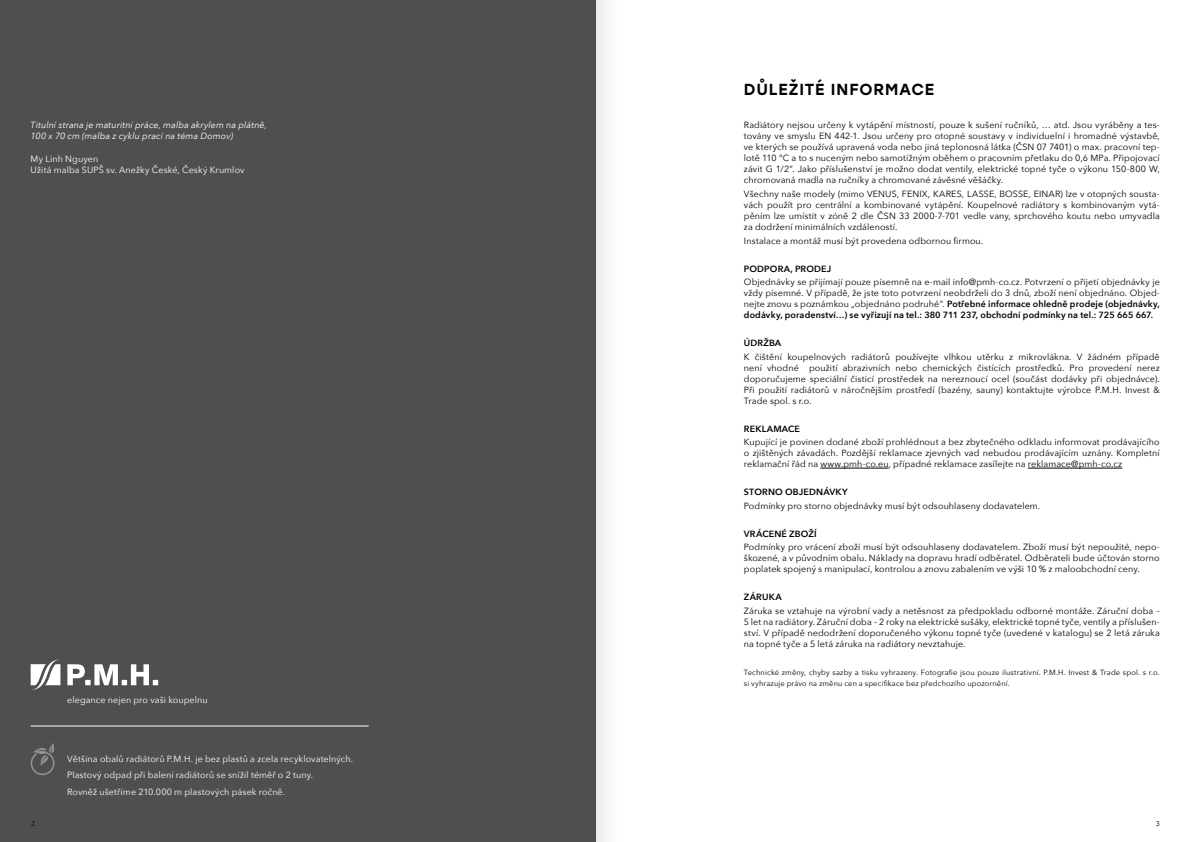
<style>
.page{position:relative;width:1191px;height:842px;background:#fff}
.page>*{position:absolute;margin:0;border:0;box-sizing:border-box;transform-origin:0 0}
.t1{font:500 16px "Stolzl";letter-spacing:.055em;color:#000}
.t2{font:9px/11px "Avenir Next";letter-spacing:.01em;color:#000;text-align:justify}
.t3{font:9px/16.7px "Avenir Next";letter-spacing:.01em;color:#fff}
.t4{font:italic 9px/11px "Avenir Next";letter-spacing:.01em;color:#fff}
.t5{font:600 9px "Avenir Next";letter-spacing:.015em;color:#000}
.t6{font:7.5px/11px "Avenir Next";letter-spacing:.02em;color:#000}
.t7{font:7px "Avenir Next";color:#000}
.s1{font-weight:600}
</style>
<div class="page">
<div style="left:0;top:0;width:595px;height:842px;background:#504f4f"></div>
<svg style="left:31px;top:743px;width:24px;height:32px"></svg>
<hr style="left:820px;top:468px;width:68px;height:1px;background:#000">
<hr style="left:1028px;top:468px;width:94px;height:1px;background:#000">
<svg style="left:67px;top:664px;width:91px;height:21px"></svg>
<svg style="left:31px;top:659px;width:29px;height:31px"></svg>
<hr style="left:31px;top:726px;width:338px;height:1px;background:#fff">
<div style="left:595px;top:0;width:29px;height:842px;background:#f9f9f9"></div>
<p class="t4" style="left:31px;top:119px;width:238px">Titulní strana je maturitní práce, malba akrylem na plátně,<br>100 x 70 cm (malba z cyklu prací na téma Domov)</p>
<p class="t3" style="left:31px;top:153px;width:215px;line-height:11px">My Linh Nguyen<br>Užitá malba SUPŠ sv. Anežky České, Český Krumlov</p>
<p class="t3" style="left:67px;top:691px;width:142px">elegance nejen pro vaši koupelnu</p>
<p class="t3" style="left:67px;top:750px;width:287px">Většina obalů radiátorů P.M.H. je bez plastů a zcela recyklovatelných.<br>Plastový odpad při balení radiátorů se snížil téměř o 2 tuny.<br>Rovněž ušetříme 210.000 m plastových pásek ročně.</p>
<h1 class="t1" style="left:744px;top:78px;width:192px">DŮLEŽITÉ INFORMACE</h1>
<p class="t2" style="left:744px;top:119px;width:417px">Radiátory nejsou určeny k vytápění místností, pouze k sušení ručníků, … atd. Jsou vyráběny a tes&shy;továny ve smyslu EN 442-1. Jsou určeny pro otopné soustavy v individuelní i hromadné výstavbě, ve kterých se používá upravená voda nebo jiná teplonosná látka (ČSN 07 7401) o max. pracovní tep&shy;lotě 110 °C a to s nuceným nebo samotížným oběhem o pracovním přetlaku do 0,6 MPa. Připojovací závit G 1/2”. Jako příslušenství je možno dodat ventily, elektrické topné tyče o výkonu 150-800 W, chromovaná madla na ručníky a chromované závěsné věšáčky.</p>
<p class="t2" style="left:744px;top:188px;width:417px">Všechny naše modely (mimo VENUS, FENIX, KARES, LASSE, BOSSE, EINAR) lze v otopných sousta&shy;vách použít pro centrální a kombinované vytápění. Koupelnové radiátory s kombinovaným vytá&shy;pěním lze umístit v zóně 2 dle ČSN 33 2000-7-701 vedle vany, sprchového koutu nebo umyvadla za dodržení minimálních vzdáleností.</p>
<p class="t2" style="left:744px;top:235px;width:241px">Instalace a montáž musí být provedena odbornou firmou.</p>
<p class="t5" style="left:744px;top:261px;width:89px">PODPORA, PRODEJ</p>
<p class="t2" style="left:744px;top:276px;width:417px">Objednávky se přijímají pouze písemně na e-mail info@pmh-co.cz. Potvrzení o přijetí objednávky je vždy písemné. V případě, že jste toto potvrzení neobdrželi do 3 dnů, zboží není objednáno. Objed&shy;nejte znovu s poznámkou „objednáno podruhé”. <span class="s1">Potřebné informace ohledně prodeje (objednávky, dodávky, poradenství…) se vyřizují na tel.: 380 711 237, obchodní podmínky na tel.: 725 665 667.</span></p>
<p class="t5" style="left:744px;top:335px;width:39px">ÚDRŽBA</p>
<p class="t2" style="left:744px;top:351px;width:417px">K čištění koupelnových radiátorů používejte vlhkou utěrku z mikrovlákna. V žádném případě není vhodné použití abrazivních nebo chemických čistících prostředků. Pro provedení nerez doporučujeme speciální čisticí prostředek na nereznoucí ocel (součást dodávky při objednávce).<br>Při použití radiátorů v náročnějším prostředí (bazény, sauny) kontaktujte výrobce P.M.H. Invest &amp; Trade spol. s r.o.</p>
<p class="t5" style="left:744px;top:421px;width:58px">REKLAMACE</p>
<p class="t2" style="left:744px;top:436px;width:417px">Kupující je povinen dodané zboží prohlédnout a bez zbytečného odkladu informovat prodávajícího o zjištěných závadách. Pozdější reklamace zjevných vad nebudou prodávajícím uznány. Kompletní reklamační řád na www.pmh-co.eu, případné reklamace zasílejte na reklamace@pmh-co.cz</p>
<p class="t5" style="left:744px;top:484px;width:105px">STORNO OBJEDNÁVKY</p>
<p class="t2" style="left:744px;top:500px;width:298px">Podmínky pro storno objednávky musí být odsouhlaseny dodavatelem.</p>
<p class="t5" style="left:744px;top:526px;width:74px">VRÁCENÉ ZBOŽÍ</p>
<p class="t2" style="left:744px;top:541px;width:417px">Podmínky pro vrácení zboží musí být odsouhlaseny dodavatelem. Zboží musí být nepoužité, nepo&shy;škozené, a v původním obalu. Náklady na dopravu hradí odběratel. Odběrateli bude účtován storno poplatek spojený s manipulací, kontrolou a znovu zabalením ve výši 10 % z maloobchodní ceny.</p>
<p class="t5" style="left:744px;top:589px;width:39px">ZÁRUKA</p>
<p class="t2" style="left:744px;top:605px;width:417px">Záruka se vztahuje na výrobní vady a netěsnost za předpokladu odborné montáže. Záruční doba – 5 let na radiátory. Záruční doba – 2 roky na elektrické sušáky, elektrické topné tyče, ventily a příslušen&shy;ství. V případě nedodržení doporučeného výkonu topné tyče (uvedené v katalogu) se 2 letá záruka na topné tyče a 5 letá záruka na radiátory nevztahuje.</p>
<p class="t6" style="left:744px;top:666px;width:417px">Technické změny, chyby sazby a tisku vyhrazeny. Fotografie jsou pouze ilustrativní. P.M.H. Invest &amp; Trade spol. s r.o. si vyhrazuje právo na změnu cen a specifikace bez předchozího upozornění.</p>
<p class="t7" style="left:31px;top:818px;width:6px">2</p>
<p class="t7" style="left:1155px;top:818px;width:6px">3</p>
</div>
